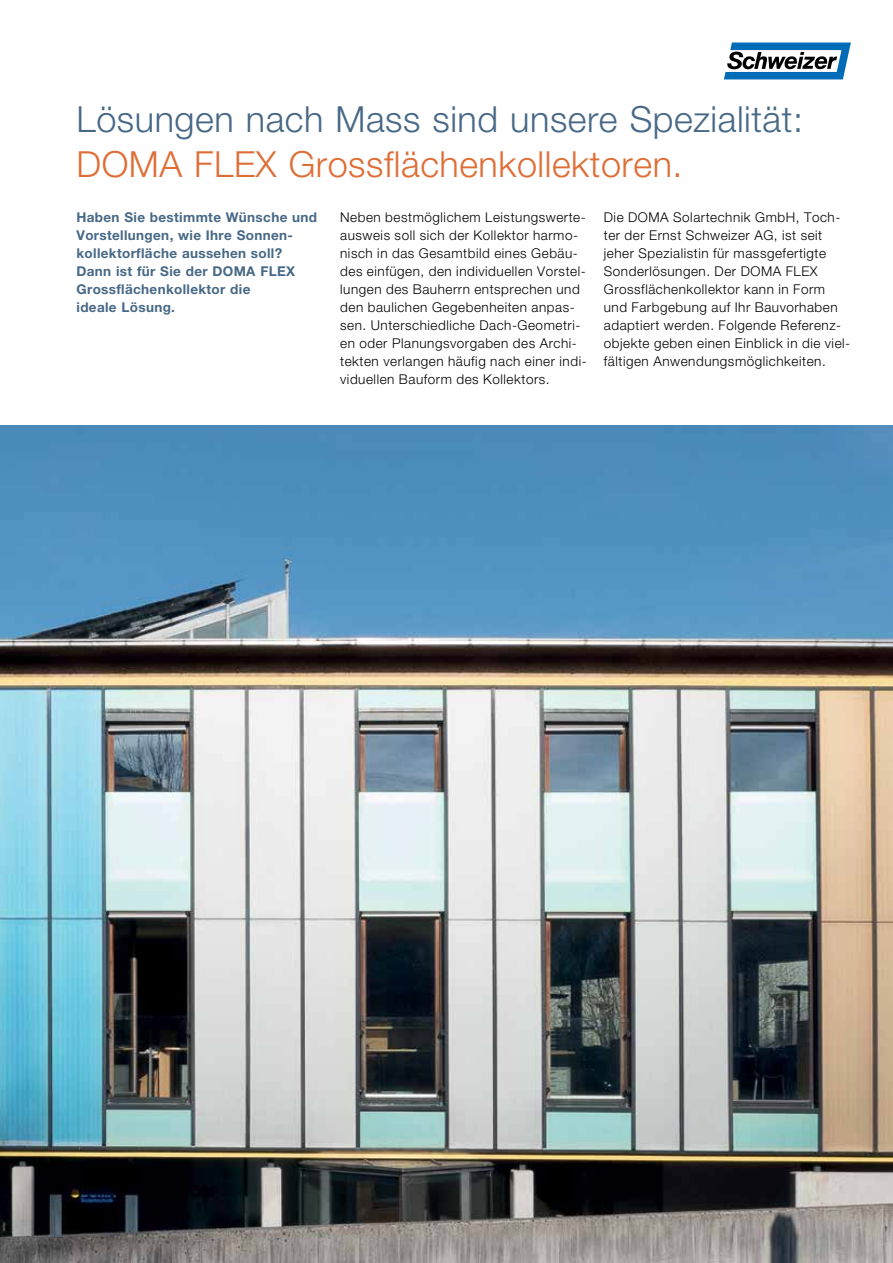
<style>
.page{position:relative;width:893px;height:1263px;background:#fff}
.page>*{position:absolute;margin:0;border:0;box-sizing:border-box;transform-origin:0 0}
.t1{font:300 36px "Helvetica Neue LT Std";letter-spacing:.015em;color:#476886}
.t2{font:300 36px "Helvetica Neue LT Std";letter-spacing:.015em;color:#df6d36}
.t3{font:300 13.5px/18px "Helvetica Neue LT Std";letter-spacing:.04em;color:#000}
.t4{font:700 13.5px/18px "Helvetica Neue LT Std";letter-spacing:.025em;color:#476886}
</style>
<div class="page">
<svg style="left:724px;top:43px;width:127px;height:36px"></svg>
<img style="left:0;top:425px;width:893px;height:838px">
<h1 class="t1" style="left:77px;top:97px;width:728px">Lösungen nach Mass sind unsere Spezialität:</h1>
<h1 class="t2" style="left:77px;top:142px;width:607px">DOMA FLEX Grossflächenkollektoren.</h1>
<p class="t4" style="left:77px;top:208px;width:242px">Haben Sie bestimmte Wünsche und<br>Vorstellungen, wie Ihre Sonnen&shy;kollektorfläche aussehen soll?<br>Dann ist für Sie der DOMA FLEX<br>Grossflächenkollektor die<br>ideale Lösung.</p>
<p class="t3" style="left:340px;top:208px;width:248px">Neben bestmöglichem Leistungswerte&shy;ausweis soll sich der Kollektor harmo&shy;nisch in das Gesamtbild eines Gebäu&shy;des einfügen, den individuellen Vorstel&shy;lungen des Bauherrn entsprechen und den baulichen Gegebenheiten anpas&shy;sen. Unterschiedliche Dach-Geometri&shy;en oder Planungsvorgaben des Archi&shy;tekten verlangen häufig nach einer indi&shy;viduellen Bauform des Kollektors.</p>
<p class="t3" style="left:604px;top:208px;width:248px">Die DOMA Solartechnik GmbH, Toch&shy;ter der Ernst Schweizer AG, ist seit jeher Spezialistin für massgefertigte Sonderlösungen. Der DOMA FLEX Grossflächenkollektor kann in Form und Farbgebung auf Ihr Bauvorhaben adaptiert werden. Folgende Referenz&shy;objekte geben einen Einblick in die viel&shy;fältigen Anwendungsmöglichkeiten.</p>
</div>
